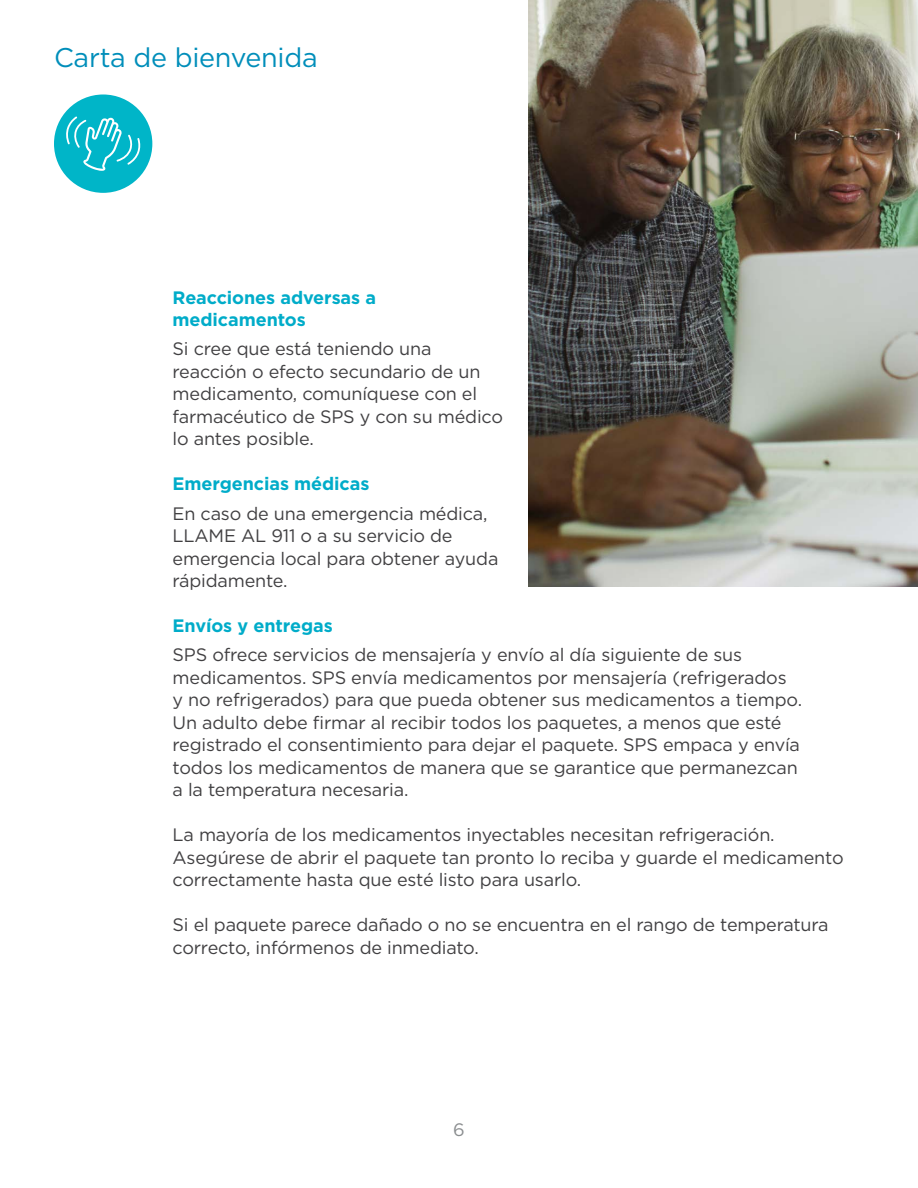
<style>
.page{position:relative;width:918px;height:1188px;background:#fff}
.page>*{position:absolute;margin:0;border:0;box-sizing:border-box;transform-origin:0 0}
.t1{font:27px "Gotham";letter-spacing:-.01em;color:#008eba}
.t2{font:18px/22.5px "Gotham";letter-spacing:-.01em;color:#414042}
.t3{font:700 18px/22.5px "Gotham";letter-spacing:-.005em;color:#00acc9}
.t4{font:18px "Gotham";color:#8b8e90}
</style>
<div class="page">
<div style="left:54px;top:94px;width:98px;height:99px;background:#00b5c8;border-radius:50%"></div>
<svg style="left:66px;top:116px;width:75px;height:55px"></svg>
<img style="left:528px;top:0;width:390px;height:587px">
<h1 class="t1" style="left:54px;top:40px;width:265px">Carta de bienvenida</h1>
<h4 class="t3" style="left:173px;top:286px;width:205px">Reacciones adversas a medicamentos</h4>
<p class="t2" style="left:173px;top:337px;width:332px">Si cree que está teniendo una reacción o efecto secundario de un medicamento, comuníquese con el farmacéutico de SPS y con su médico lo antes posible.</p>
<h4 class="t3" style="left:173px;top:473px;width:198px">Emergencias médicas</h4>
<p class="t2" style="left:173px;top:502px;width:327px">En caso de una emergencia médica,<br>LLAME AL 911 o a su servicio de emergencia local para obtener ayuda rápidamente.</p>
<h4 class="t3" style="left:173px;top:614px;width:162px">Envíos y entregas</h4>
<p class="t2" style="left:173px;top:643px;width:631px">SPS ofrece servicios de mensajería y envío al día siguiente de sus medicamentos. SPS envía medicamentos por mensajería (refrigerados<br>y no refrigerados) para que pueda obtener sus medicamentos a tiempo.<br>Un adulto debe frmar al recibir todos los paquetes, a menos que esté registrado el consentimiento para dejar el paquete. SPS empaca y envía todos los medicamentos de manera que se garantice que permanezcan a la temperatura necesaria.</p>
<p class="t2" style="left:173px;top:823px;width:673px">La mayoría de los medicamentos inyectables necesitan refrigeración.<br>Asegúrese de abrir el paquete tan pronto lo reciba y guarde el medicamento correctamente hasta que esté listo para usarlo.</p>
<p class="t2" style="left:173px;top:913px;width:658px">Si el paquete parece dañado o no se encuentra en el rango de temperatura correcto, infórmenos de inmediato.</p>
<p class="t4" style="left:453px;top:1119px;width:13px">6</p>
</div>
